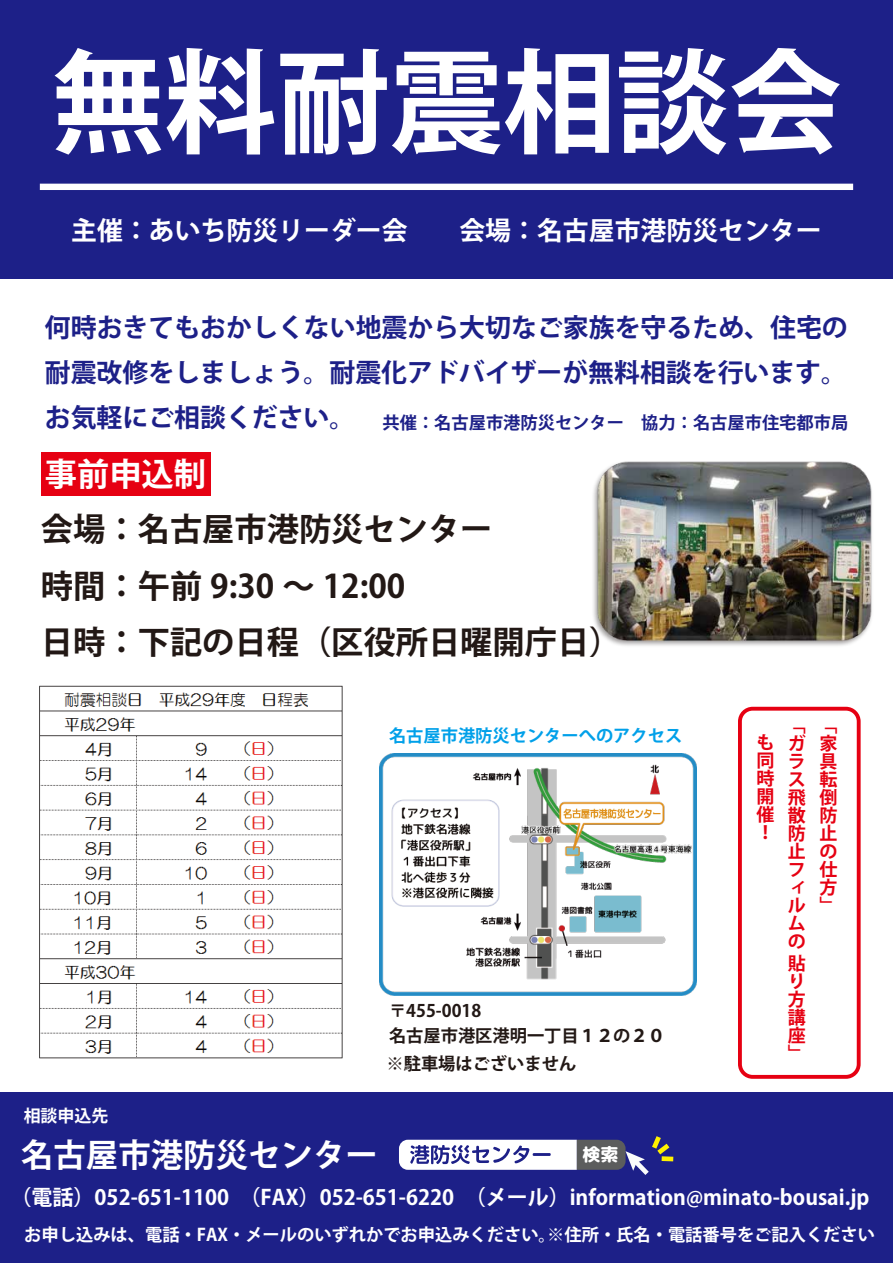
<style>
.page{position:relative;width:893px;height:1263px;background:#fff}
.page>*{position:absolute;margin:0;border:0;box-sizing:border-box;transform-origin:0 0}
.t1{font:700 112.88px "Koz Go Pr 6 N";color:#fff}
.t2{font:700 32.4px "Koz Go Pr 6 N";color:#fff}
.t3{font:700 32.25px/56.4px "Koz Go Pr 6 N";color:#221815}
.t4{font:700 32.25px "Koz Go Pr 6 N";color:#fff}
.t5{font:700 25.88px/45.3px "Koz Go Pr 6 N";color:#1d2088}
.t6{font:700 25.88px "Koz Go Pr 6 N";color:#fff}
.t7{font:700 21px "Koz Go Pr 6 N";color:#fff}
.t8{font:700 18px/18px "Koz Go Pr 6 N";color:#e60012;text-align:justify}
.t9{font:18px "rounded x mplus 1 c heavy";color:#fff}
.t10{font:700 17.25px "Koz Go Pr 6 N";color:#fff}
.t11{font:700 17.25px "Koz Go Pr 6 N";color:#1d2088}
.t12{font:700 17.25px/24.8px "Koz Go Pr 6 N";color:#221815}
.t13{font:700 17.25px "Koz Go Pr 6 N";color:#00a0e9}
.t14{font:700 16.95px "Koz Go Pr 6 N";color:#fff}
.s1{font-size:25.88px}
</style>
<div class="page">
<div style="left:0;top:0;width:893px;height:278px;background:#1d2088"></div>
<img style="left:39px;top:685px;width:304px;height:374px">
<div style="left:41px;top:452px;width:170px;height:43px;background:#e60012"></div>
<div style="left:0;top:1092px;width:893px;height:171px;background:#1d2088"></div>
<img style="left:380px;top:753px;width:317px;height:242px">
<img style="left:593px;top:461px;width:279px;height:185px">
<div style="left:40px;top:184px;width:813px;height:6px;background:#fff"></div>
<div style="left:738px;top:707px;width:123px;height:372px;border:4px solid #e60012;border-radius:13px"></div>
<svg style="left:399px;top:1136px;width:275px;height:39px"></svg>
<hr style="left:533px;top:1153px;width:18px;height:3px;background:#1d2088">
<h1 class="t1" style="left:51px;top:39px;width:792px">無料耐震相談会</h1>
<p class="t6" style="left:71px;top:216px;width:752px">主催：あいち防災リーダー会　　会場：名古屋市港防災センター</p>
<p class="t5" style="left:45px;top:305px;width:804px">何時おきてもおかしくない地震から大切なご家族を守るため、住宅の耐震改修をしましょう。耐震化アドバイザーが無料相談を行います。</p>
<p class="t11" style="left:45px;top:413px;width:805px"><span class="s1">お気軽にご相談ください。</span> 共催：名古屋市港防災センター　協力：名古屋市住宅都市局</p>
<h3 class="t4" style="left:45px;top:456px;width:163px">事前申込制</h3>
<h3 class="t3" style="left:41px;top:502px;width:582px">会場：名古屋市港防災センター<br>時間：午前 9:30 ～ 12:00<br>日時：下記の日程（区役所日曜開庁日）</h3>
<p class="t13" style="left:389px;top:726px;width:295px">名古屋市港防災センターへのアクセス</p>
<p class="t12" style="left:389px;top:999px;width:277px">〒455-0018<br>名古屋市港区港明一丁目１２の２０</p>
<p class="t12" style="left:386px;top:1051px;width:191px">※駐車場はございません</p>
<p class="t14" style="left:24px;top:1106px;width:86px">相談申込先</p>
<h2 class="t2" style="left:21px;top:1136px;width:358px">名古屋市港防災センター</h2>
<p class="t9" style="left:582px;top:1141px;width:37px">検索</p>
<p class="t8" style="left:756px;top:734px;width:19px">も同時開催！</p>
<p class="t8" style="left:788px;top:717px;width:19px">「ガラス飛散防止フィルムの</p>
<p class="t8" style="left:819px;top:717px;width:19px">「家具転倒防止の仕方」</p>
<p class="t8" style="left:788px;top:955px;width:19px;text-align:left">貼り方講座」</p>
<p class="t7" style="left:11px;top:1186px;width:860px">（電話）052-651-1100　（FAX）052-651-6220　（メール）information@minato-bousai.jp</p>
<p class="t10" style="left:24px;top:1225px;width:852px">お申し込みは、電話・FAX・メールのいずれかでお申込みください。※住所・氏名・電話番号をご記入ください</p>
</div>
